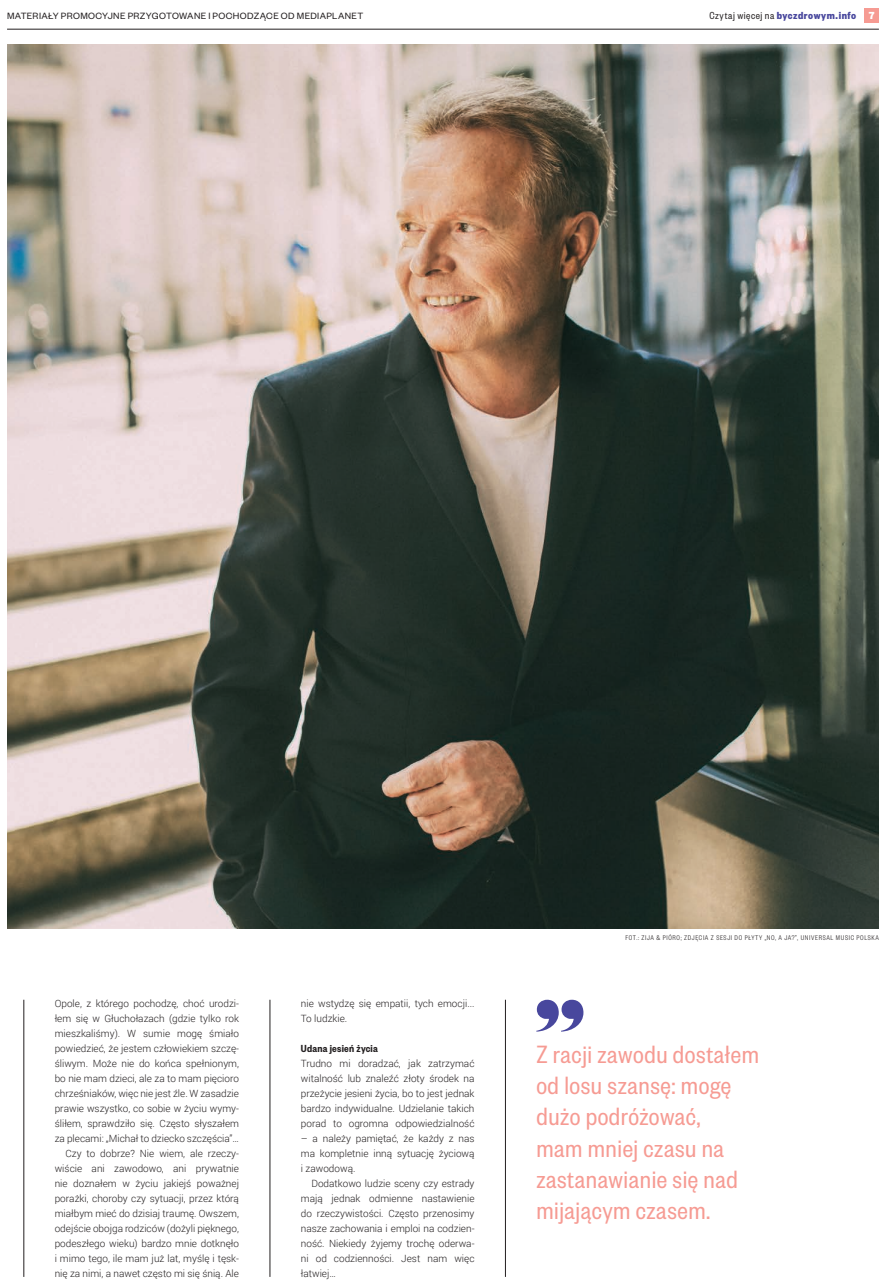
<style>
.page{position:relative;width:886px;height:1284px;background:#fff}
.page>*{position:absolute;margin:0;border:0;box-sizing:border-box;transform-origin:0 0}
.t1{font:27.5px/31.2px "Founders Grotesk Cond";letter-spacing:.02em;color:#f69b93}
.t2{font:700 11.25px "Founders Grotesk Cond";letter-spacing:.045em;color:#48479d}
.t3{font:600 11.25px "Founders Grotesk Cond";letter-spacing:.02em;color:#231f20}
.t4{font:300 10px/15px "Roboto";color:#231f20;text-align:justify}
.t5{font:10px "Founders Grotesk";letter-spacing:.035em;color:#231f20}
.t6{font:300 7.5px "Founders Grotesk Cond";letter-spacing:.09em;color:#231f20}
.s1{font-weight:400;color:#231f20}
.s2{font-family:"Founders Grotesk";color:#fff}
</style>
<div class="page">
<div style="left:865px;top:9px;width:14px;height:14px;background:#f69b93"></div>
<hr style="left:7px;top:29px;width:872px;height:1px;background:#231f20">
<img style="left:7px;top:44px;width:872px;height:884px">
<hr style="left:270px;top:1000px;width:1px;height:277px;background:#231f20">
<hr style="left:24px;top:1000px;width:1px;height:277px;background:#231f20">
<hr style="left:505px;top:1000px;width:1px;height:277px;background:#231f20">
<svg style="left:536px;top:1000px;width:47px;height:31px"></svg>
<p class="t5" style="left:7px;top:10px;width:358px">MATERIAŁY PROMOCYJNE PRZYGOTOWANE I POCHODZĄCE OD MEDIAPLANET</p>
<p class="t2" style="left:709px;top:9px;width:167px"><span class="s1">Czytaj więcej na</span> byczdrowym.info <span class="s2">7</span></p>
<p class="t4" style="left:55px;top:995px;width:186px;text-align:right">Opole, z którego pochodzę, choć urodzi&shy;łem się w Głuchołazach (gdzie tylko rok mieszkaliśmy). W sumie mogę śmiało powiedzieć, że jestem człowiekiem szczę&shy;śliwym. Może nie do końca spełnionym, bo nie mam dzieci, ale za to mam pięcioro chrześniaków, więc nie jest źle. W zasadzie prawie wszystko, co sobie w życiu wymy&shy;śliłem, sprawdziło się. Często słyszałem za plecami: „Michał to dziecko szczęścia”… Czy to dobrze? Nie wiem, ale rzeczy&shy;wiście ani zawodowo, ani prywatnie nie doznałem w życiu jakiejś poważnej porażki, choroby czy sytuacji, przez którą miałbym mieć do dzisiaj traumę. Owszem, odejście obojga rodziców (dożyli pięknego, podeszłego wieku) bardzo mnie dotknęło i mimo tego, ile mam już lat, myślę i tęsk&shy;nię za nimi, a nawet często mi się śnią. Ale</p>
<p class="t4" style="left:301px;top:995px;width:175px">nie wstydzę się empatii, tych emocji...<br>To ludzkie.</p>
<p class="t3" style="left:301px;top:1041px;width:79px">Udana jesień życia</p>
<p class="t4" style="left:301px;top:1055px;width:175px">Trudno mi doradzać, jak zatrzymać witalność lub znaleźć złoty środek na przeżycie jesieni życia, bo to jest jednak bardzo indywidualne. Udzielanie takich porad to ogromna odpowiedzialność</p>
<p class="t4" style="left:301px;top:1130px;width:175px">– a należy pamiętać, że każdy z nas ma kompletnie inną sytuację życiową i zawodową.</p>
<p class="t4" style="left:301px;top:1175px;width:175px;text-indent:11px">Dodatkowo ludzie sceny czy estrady mają jednak odmienne nastawienie do rzeczywistości. Często przenosimy nasze zachowania i emploi na codzien&shy;ność. Niekiedy żyjemy trochę oderwa&shy;ni od codzienności. Jest nam więc łatwiej…</p>
<p class="t6" style="left:625px;top:933px;width:255px">FOT.: ZIJA &amp; PIÓRO; ZDJĘCIA Z SESJI DO PŁYTY „NO, A JA?”, UNIVERSAL MUSIC POLSKA</p>
<h1 class="t1" style="left:536px;top:1037px;width:224px">Z racji zawodu dostałem od losu szansę: mogę dużo podróżować,<br>mam mniej czasu na zastanawianie się nad mijającym czasem.</h1>
</div>
